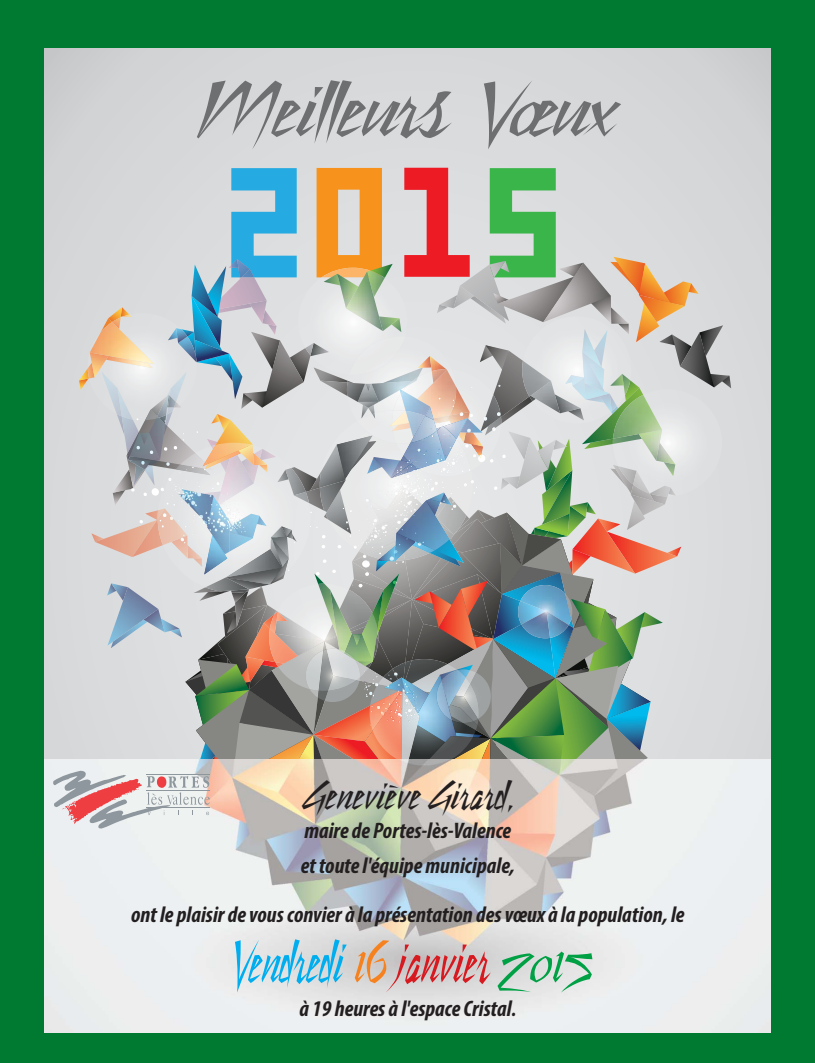
<style>
.page{position:relative;width:815px;height:1063px;background:#007931}
.page>*{position:absolute;margin:0;border:0;box-sizing:border-box;transform-origin:0 0}
.t1{font:208.88px "FORCED SQUARE";color:#25aae1}
.t2{font:71.38px "Still Time";letter-spacing:.005em;color:#6d6f71;scale:1.4 1}
.t3{font:55px "Still Time";letter-spacing:.025em;color:#00aeef;scale:.91 1}
.t4{font:37.5px "Still Time";letter-spacing:.025em;color:#231f20;scale:1.15 1}
.t5{font:italic 700 condensed 22.5px/35.9px "Myriad Pro";color:#231f20}
.s1{color:#f7931d}
.s2{color:#ed1c24}
.s3{color:#39b54a}
.s4{color:#f5821f}
.s5{color:#d71920}
.s6{color:#00a045}
.s7{font-size:20px}
</style>
<div class="page">
<div style="left:45px;top:48px;width:726px;height:985px;background:#d8d9db"></div>
<img style="left:45px;top:760px;width:726px;height:273px">
<img style="left:53px;top:257px;width:678px;height:689px">
<h2 class="t2" style="left:193px;top:69px;width:299px">Meilleurs Vœux</h2>
<h1 class="t1" style="left:232px;top:126px;width:349px">2<span class="s1">0</span><span class="s2">1</span><span class="s3">5</span></h1>
<h3 class="t4" style="left:303px;top:774px;width:185px">Geneviève Girard,</h3>
<p class="t5" style="left:301px;top:812px;width:215px">maire de Portes-lès-Valence et toute l'équipe municipale,</p>
<p class="t5" style="left:131px;top:896px;width:555px">ont le plaisir de vous convier à la présentation des vœux à la population, le</p>
<h3 class="t3" style="left:226px;top:931px;width:400px">Vendredi <span class="s4">16</span> <span class="s5">janvier</span> <span class="s6">2015</span></h3>
<p class="t5" style="left:299px;top:991px;width:218px">à 19 heures à l'espace Cristal<span class="s7">.</span></p>
</div>
